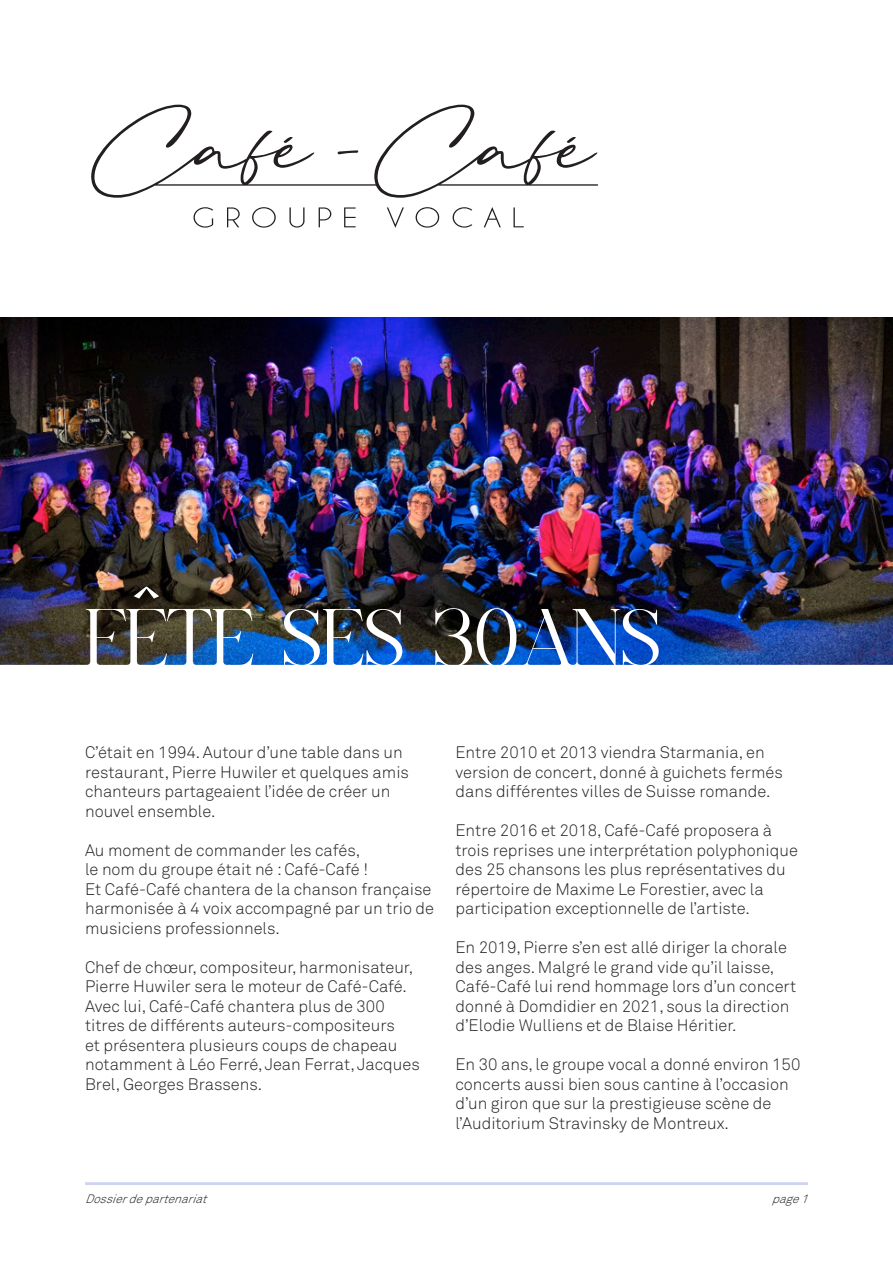
<style>
.page{position:relative;width:893px;height:1263px;background:#fff}
.page>*{position:absolute;margin:0;border:0;box-sizing:border-box;transform-origin:0 0}
.t1{font:81.3px "MELADUROSE";color:#fff}
.t2{font:300 16.5px/19.5px "Akkurat Pro";color:#231f20}
.t3{font:italic 300 12px "Akkurat Pro";color:#231f20}
</style>
<div class="page">
<hr style="left:85px;top:1182px;width:723px;height:3px;background:#011fb5">
<img style="left:0;top:317px;width:893px;height:347px">
<svg style="left:194px;top:207px;width:19px;height:21px"></svg>
<svg style="left:227px;top:207px;width:13px;height:20px"></svg>
<svg style="left:252px;top:207px;width:24px;height:21px"></svg>
<svg style="left:289px;top:207px;width:15px;height:21px"></svg>
<svg style="left:319px;top:207px;width:12px;height:20px"></svg>
<svg style="left:344px;top:207px;width:12px;height:20px"></svg>
<svg style="left:387px;top:207px;width:17px;height:21px"></svg>
<svg style="left:416px;top:207px;width:23px;height:21px"></svg>
<svg style="left:453px;top:207px;width:19px;height:21px"></svg>
<svg style="left:484px;top:207px;width:17px;height:20px"></svg>
<svg style="left:513px;top:207px;width:11px;height:20px"></svg>
<svg style="left:91px;top:105px;width:507px;height:93px"></svg>
<svg style="left:337px;top:150px;width:21px;height:4px"></svg>
<svg style="left:284px;top:137px;width:9px;height:6px"></svg>
<svg style="left:567px;top:137px;width:9px;height:6px"></svg>
<p class="t1" style="left:85px;top:587px;width:577px">FÊTE SES 30ANS</p>
<p class="t2" style="left:85px;top:743px;width:326px">C’était en 1994. Autour d’une table dans un restaurant, Pierre Huwiler et quelques amis chanteurs partageaient l’idée de créer un nouvel ensemble.</p>
<p class="t2" style="left:85px;top:840px;width:277px">Au moment de commander les cafés,</p>
<p class="t2" style="left:85px;top:860px;width:285px">le nom du groupe était né : Café-Café !</p>
<p class="t2" style="left:85px;top:879px;width:351px">Et Café-Café chantera de la chanson française harmonisée à 4 voix accompagné par un trio de musiciens professionnels.</p>
<p class="t2" style="left:85px;top:957px;width:336px">Chef de chœur, compositeur, harmonisateur, Pierre Huwiler sera le moteur de Café-Café.<br>Avec lui, Café-Café chantera plus de 300 titres de différents auteurs-compositeurs<br>et présentera plusieurs coups de chapeau notamment à Léo Ferré, Jean Ferrat, Jacques Brel, Georges Brassens.</p>
<p class="t2" style="left:455px;top:743px;width:329px">Entre 2010 et 2013 viendra Starmania, en version de concert, donné à guichets fermés dans différentes villes de Suisse romande.</p>
<p class="t2" style="left:455px;top:821px;width:344px">Entre 2016 et 2018, Café-Café proposera à trois reprises une interprétation polyphonique des 25 chansons les plus représentatives du répertoire de Maxime Le Forestier, avec la participation exceptionnelle de l’artiste.</p>
<p class="t2" style="left:455px;top:938px;width:342px">En 2019, Pierre s’en est allé diriger la chorale des anges. Malgré le grand vide qu’il laisse, Café-Café lui rend hommage lors d’un concert donné à Domdidier en 2021, sous la direction d’Elodie Wulliens et de Blaise Héritier.</p>
<p class="t2" style="left:455px;top:1055px;width:346px">En 30 ans, le groupe vocal a donné environ 150 concerts aussi bien sous cantine à l’occasion d’un giron que sur la prestigieuse scène de l’Auditorium Stravinsky de Montreux.</p>
<p class="t3" style="left:85px;top:1191px;width:128px">Dossierdepartenariat</p>
<p class="t3" style="left:772px;top:1191px;width:43px">page1</p>
</div>
